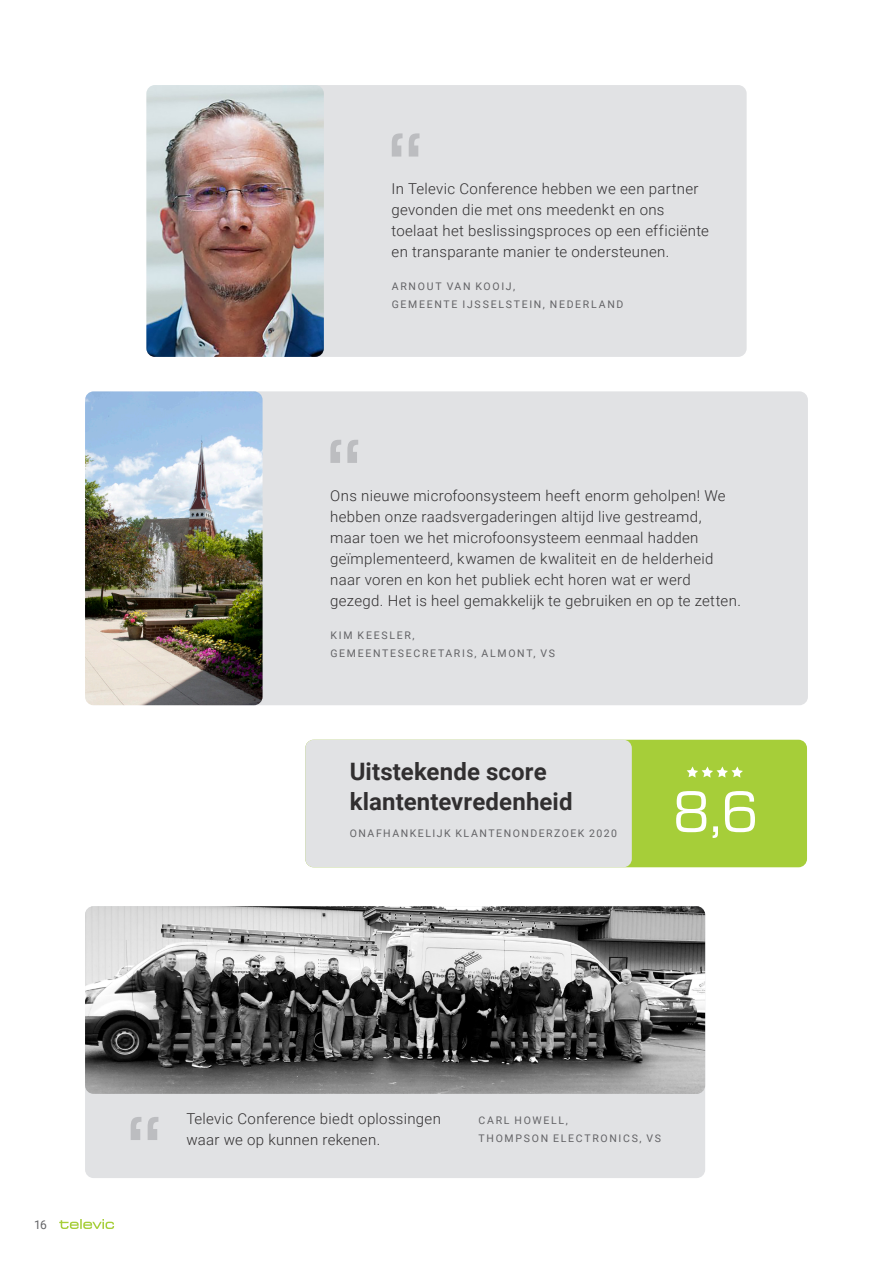
<style>
.page{position:relative;width:893px;height:1263px;background:#fff}
.page>*{position:absolute;margin:0;border:0;box-sizing:border-box;transform-origin:0 0}
.t1{font:108px "Eurostile LT Std";color:#bcbdc0}
.H1_-_Large_title_-_l{font:54px "Eurostile LT Std";color:#fff}
.H3_-_title{font:700 24px/30px "Roboto";letter-spacing:.005em;color:#312f30}
.P_-_Normal_text{font:300 15px/21px "Roboto";letter-spacing:.02em;color:#312f30}
.t2{font:12px "Roboto";color:#636366}
.CAPTION_-_Text_below{font:10.5px "Roboto";letter-spacing:.16em;color:#636366}
.CAPTION_-_Text_below-2{font:10.5px "Roboto";letter-spacing:.14em;color:#636366}
</style>
<div class="page">
<div style="left:256px;top:85px;width:491px;height:272px;background:#e1e2e4;border-radius:9px"></div>
<img style="left:146px;top:85px;width:178px;height:272px">
<div style="left:85px;top:906px;width:620px;height:272px;background:#e1e2e4;border-radius:9px"></div>
<img style="left:85px;top:906px;width:620px;height:188px">
<div style="left:305px;top:740px;width:502px;height:127px;background:#a6ce39;border-radius:9px"></div>
<div style="left:305px;top:740px;width:327px;height:127px;background:#e1e2e4;border-radius:9px"></div>
<svg style="left:687px;top:766px;width:56px;height:12px"></svg>
<div style="left:195px;top:391px;width:613px;height:314px;background:#e1e2e4;border-radius:9px"></div>
<img style="left:85px;top:391px;width:178px;height:314px">
<svg style="left:59px;top:1219px;width:55px;height:10px"></svg>
<p class="t1" style="left:386px;top:111px;width:40px">“</p>
<p class="P_-_Normal_text" style="left:392px;top:178px;width:319px">In Televic Conference hebben we een partner gevonden die met ons meedenkt en ons toelaat het beslissingsproces op een efficiënte en transparante manier te ondersteunen.</p>
<p class="CAPTION_-_Text_below" style="left:392px;top:279px;width:125px">ARNOUT VAN KOOIJ,</p>
<p class="CAPTION_-_Text_below" style="left:392px;top:297px;width:233px">GEMEENTE IJSSELSTEIN, NEDERLAND</p>
<p class="t1" style="left:325px;top:417px;width:40px">“</p>
<p class="P_-_Normal_text" style="left:330px;top:484px;width:412px">Ons nieuwe microfoonsysteem heeft enorm geholpen! We hebben onze raadsvergaderingen altijd live gestreamd,<br>maar toen we het microfoonsysteem eenmaal hadden geïmplementeerd, kwamen de kwaliteit en de helderheid naar voren en kon het publiek echt horen wat er werd gezegd. Het is heel gemakkelijk te gebruiken en op te zetten.</p>
<p class="CAPTION_-_Text_below" style="left:330px;top:628px;width:86px">KIM KEESLER,</p>
<p class="CAPTION_-_Text_below" style="left:330px;top:646px;width:226px">GEMEENTESECRETARIS, ALMONT, VS</p>
<p class="H3_-_title" style="left:350px;top:756px;width:224px">Uitstekende score klantentevredenheid</p>
<p class="CAPTION_-_Text_below-2" style="left:350px;top:826px;width:269px">ONAFHANKELIJK KLANTENONDERZOEK 2020</p>
<p class="H1_-_Large_title_-_l" style="left:673px;top:780px;width:87px">8,6</p>
<p class="t2" style="left:34px;top:1216px;width:15px">16</p>
<p class="t1" style="left:125px;top:1094px;width:40px">“</p>
<p class="P_-_Normal_text" style="left:186px;top:1107px;width:256px">Televic Conference biedt oplossingen waar we op kunnen rekenen.</p>
<p class="CAPTION_-_Text_below" style="left:479px;top:1112px;width:91px">CARL HOWELL,</p>
<p class="CAPTION_-_Text_below" style="left:479px;top:1130px;width:184px">THOMPSON ELECTRONICS, VS</p>
</div>
